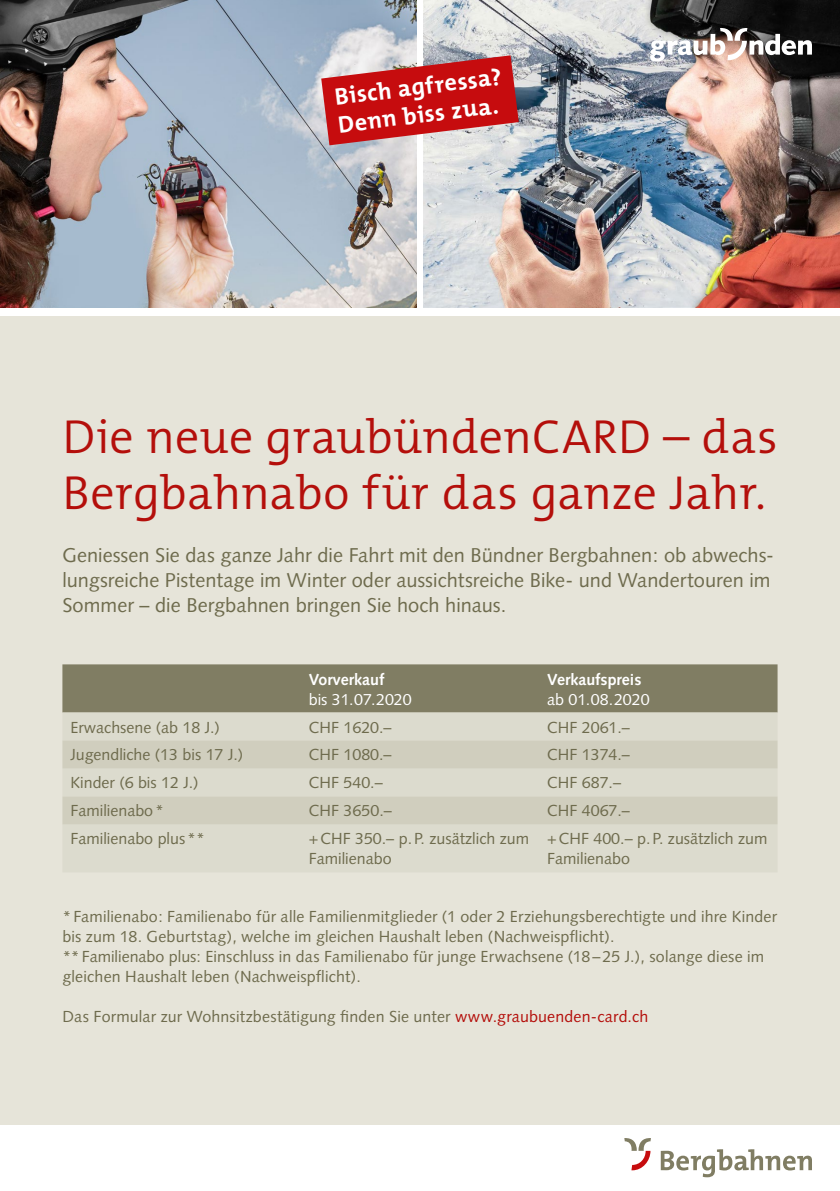
<style>
.page{position:relative;width:840px;height:1191px;background:#fff}
.page>*{position:absolute;margin:0;border:0;box-sizing:border-box;transform-origin:0 0}
.t1{font:300 48px/56px "The Mix B4";letter-spacing:.005em;color:#b40f0b}
.t2{font:700 24px/28px "The Mix B7";color:#fff}
.t3{font:20px/25px "Syntax";color:#6e6b4d}
.t4{font:16px/20px "Syntax";letter-spacing:.005em;color:#6e6b4d}
.t5{font:16px "Syntax";color:#fff}
.t6{font:700 16px "Syntax";color:#fff}
.s1{color:#b40f0b}
</style>
<div class="page">
<img style="left:0;top:0;width:416px;height:308px">
<img style="left:424px;top:0;width:415px;height:308px">
<div style="left:0;top:316px;width:839px;height:808px;background:#e6e4d9"></div>
<svg style="left:321px;top:55px;width:197px;height:90px;background:#c94345"></svg>
<svg style="left:624px;top:1138px;width:26px;height:32px"></svg>
<svg style="left:660px;top:1149px;width:151px;height:28px"></svg>
<img style="left:649px;top:28px;width:162px;height:34px">
<div style="left:62px;top:664px;width:715px;height:48px;background:#807d63"></div>
<div style="left:62px;top:712px;width:715px;height:160px;background:#dcdbce"></div>
<svg style="left:62px;top:740px;width:715px;height:84px;fill:#d0cebe"></svg>
<h2 class="t2" style="left:333px;top:84px;width:169px;rotate:-7deg">Bisch agfressa?<br>Denn biss zua.</h2>
<h1 class="t1" style="left:62px;top:411px;width:716px">Die neue graubündenCARD – das<br>Bergbahnabo für das ganze Jahr.</h1>
<p class="t3" style="left:62px;top:543px;width:712px">Geniessen Sie das ganze Jahr die Fahrt mit den Bündner Bergbahnen: ob abwechs&shy;lungsreiche Pistentage im Winter oder aussichtsreiche Bike- und Wandertouren im<br>Sommer – die Bergbahnen bringen Sie hoch hinaus.</p>
<p class="t6" style="left:308px;top:670px;width:77px">Vorverkauf</p>
<p class="t5" style="left:308px;top:689px;width:104px">bis 31.07.2020</p>
<p class="t6" style="left:547px;top:670px;width:96px">Verkaufspreis</p>
<p class="t5" style="left:547px;top:689px;width:104px">ab 01.08.2020</p>
<p class="t4" style="left:70px;top:717px;width:151px">Erwachsene (ab 18 J.)</p>
<p class="t4" style="left:308px;top:717px;width:84px">CHF 1620.–</p>
<p class="t4" style="left:547px;top:717px;width:84px">CHF 2061.–</p>
<p class="t4" style="left:70px;top:745px;width:174px">Jugendliche (13 bis 17 J.)</p>
<p class="t4" style="left:308px;top:745px;width:84px">CHF 1080.–</p>
<p class="t4" style="left:547px;top:745px;width:84px">CHF 1374.–</p>
<p class="t4" style="left:70px;top:773px;width:130px">Kinder (6 bis 12 J.)</p>
<p class="t4" style="left:308px;top:773px;width:75px">CHF 540.–</p>
<p class="t4" style="left:547px;top:773px;width:75px">CHF 687.–</p>
<p class="t4" style="left:70px;top:801px;width:95px">Familienabo*</p>
<p class="t4" style="left:308px;top:801px;width:85px">CHF 3650.–</p>
<p class="t4" style="left:547px;top:801px;width:84px">CHF 4067.–</p>
<p class="t4" style="left:70px;top:829px;width:136px">Familienabo plus**</p>
<p class="t4" style="left:308px;top:829px;width:222px">+CHF 350.– p.P. zusätzlich zum<br>Familienabo</p>
<p class="t4" style="left:547px;top:829px;width:222px">+CHF 400.– p.P. zusätzlich zum<br>Familienabo</p>
<p class="t4" style="left:62px;top:907px;width:715px">*Familienabo: Familienabo für alle Familienmitglieder (1 oder 2 Erziehungsberechtigte und ihre Kinder bis zum 18. Geburtstag), welche im gleichen Haushalt leben (Nachweispflicht).<br>**Familienabo plus: Einschluss in das Familienabo für junge Erwachsene (18–25 J.), solange diese im gleichen Haushalt leben (Nachweispflicht).</p>
<p class="t4" style="left:62px;top:1007px;width:587px">Das Formular zur Wohnsitzbestätigung finden Sie unter <span class="s1">www.graubuenden-card.ch</span></p>
</div>
